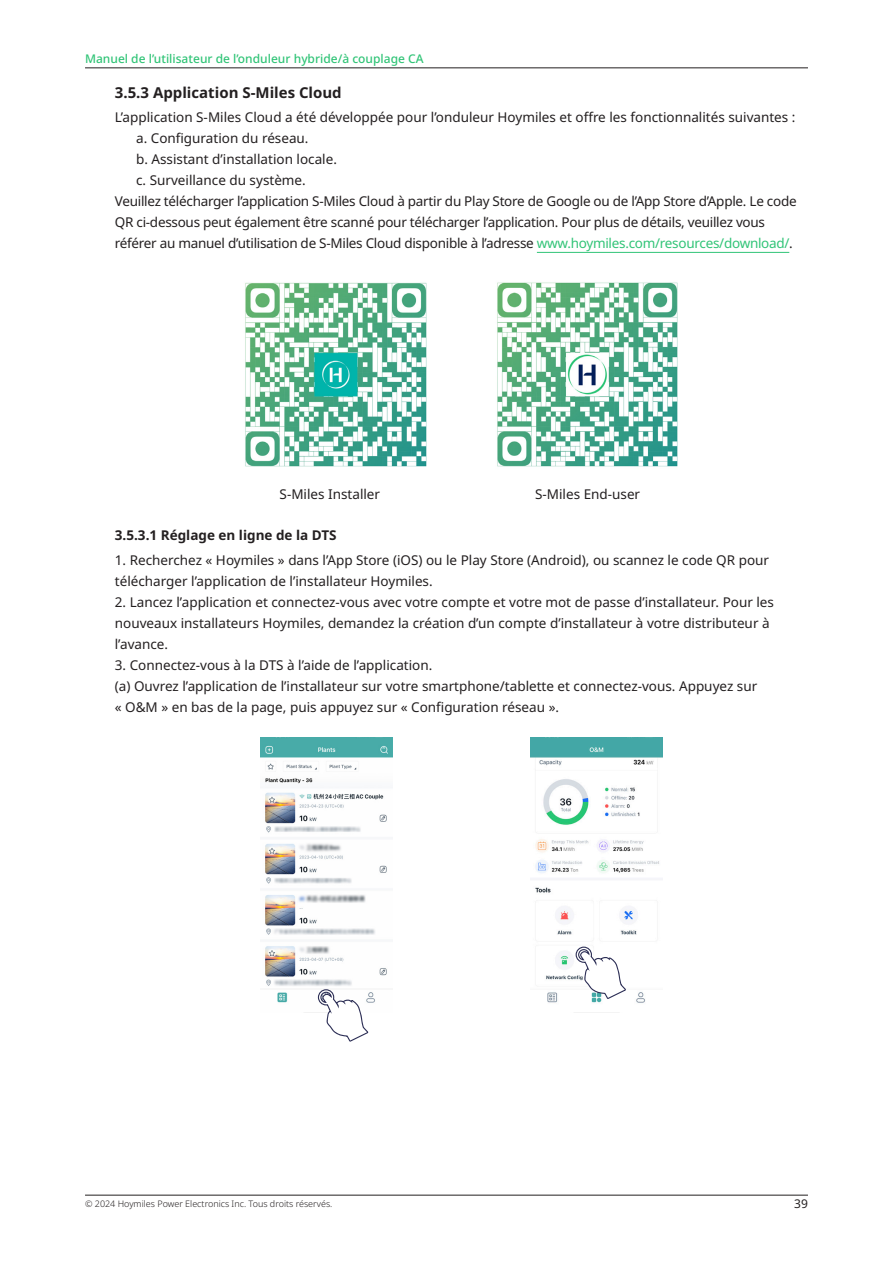
<style>
.page{position:relative;width:893px;height:1263px;background:#fff}
.page>*{position:absolute;margin:0;border:0;box-sizing:border-box;transform-origin:0 0}
.段落样式3{font:700 15px "Noto Sans";color:#231f20}
.Body{font:13.5px/21px "Noto Sans";color:#231f20}
.Body-2{font:13.5px/21px "Noto Sans";letter-spacing:-.02em;color:#231f20}
.段落样式4{font:700 13.5px "Noto Sans";color:#231f20}
.t1{font:500 12px "Noto Sans";color:#31c477}
.t2{font:12px "Noto Sans";color:#231f20}
.t3{font:300 9px "Noto Sans";color:#231f20}
.s1{color:#31c477}
</style>
<div class="page">
<hr style="left:85px;top:68px;width:723px;height:1px;background:#231f20">
<hr style="left:85px;top:1195px;width:723px;height:1px;background:#231f20">
<hr style="left:537px;top:252px;width:252px;height:1px;background:#31c477">
<img style="left:245px;top:282px;width:182px;height:185px">
<img style="left:497px;top:282px;width:181px;height:185px">
<img style="left:260px;top:738px;width:132px;height:265px">
<img style="left:530px;top:738px;width:132px;height:265px">
<svg style="left:318px;top:989px;width:50px;height:53px"></svg>
<svg style="left:576px;top:946px;width:50px;height:53px"></svg>
<p class="t1" style="left:85px;top:50px;width:340px">Manuel de l’utilisateur de l’onduleur hybride/à couplage CA</p>
<p class="段落样式3" style="left:115px;top:82px;width:228px">3.5.3 Application S-Miles Cloud</p>
<p class="Body" style="left:115px;top:107px;width:682px">L’application S-Miles Cloud a été développée pour l’onduleur Hoymiles et offre les fonctionnalités suivantes :</p>
<p class="Body" style="left:136px;top:128px;width:174px">a. Configuration du réseau.</p>
<p class="Body" style="left:136px;top:149px;width:202px">b. Assistant d’installation locale.</p>
<p class="Body" style="left:136px;top:170px;width:171px">c. Surveillance du système.</p>
<p class="Body-2" style="left:115px;top:191px;width:683px">Veuillez télécharger l’application S-Miles Cloud à partir du Play Store de Google ou de l’App Store d’Apple. Le code<br>QR ci-dessous peut également être scanné pour télécharger l’application. Pour plus de détails, veuillez vous référer au manuel d’utilisation de S-Miles Cloud disponible à l’adresse <span class="s1">www.hoymiles.com/resources/download/</span>.</p>
<p class="Body" style="left:280px;top:484px;width:102px">S-Miles Installer</p>
<p class="Body" style="left:535px;top:484px;width:107px">S-Miles End-user</p>
<p class="段落样式4" style="left:115px;top:525px;width:223px">3.5.3.1 Réglage en ligne de la DTS</p>
<p class="Body" style="left:115px;top:550px;width:656px">1. Recherchez « Hoymiles » dans l’App Store (iOS) ou le Play Store (Android), ou scannez le code QR pour télécharger l’application de l’installateur Hoymiles.</p>
<p class="Body" style="left:115px;top:592px;width:661px">2. Lancez l’application et connectez-vous avec votre compte et votre mot de passe d’installateur. Pour les nouveaux installateurs Hoymiles, demandez la création d’un compte d’installateur à votre distributeur à l’avance.</p>
<p class="Body" style="left:115px;top:655px;width:319px">3. Connectez-vous à la DTS à l’aide de l’application.</p>
<p class="Body" style="left:115px;top:676px;width:644px">(a) Ouvrez l’application de l’installateur sur votre smartphone/tablette et connectez-vous. Appuyez sur « O&amp;M » en bas de la page, puis appuyez sur « Configuration réseau ».</p>
<p class="t3" style="left:85px;top:1197px;width:249px">© 2024 Hoymiles Power Electronics Inc. Tous droits réservés.</p>
<p class="t2" style="left:794px;top:1195px;width:15px">39</p>
</div>
